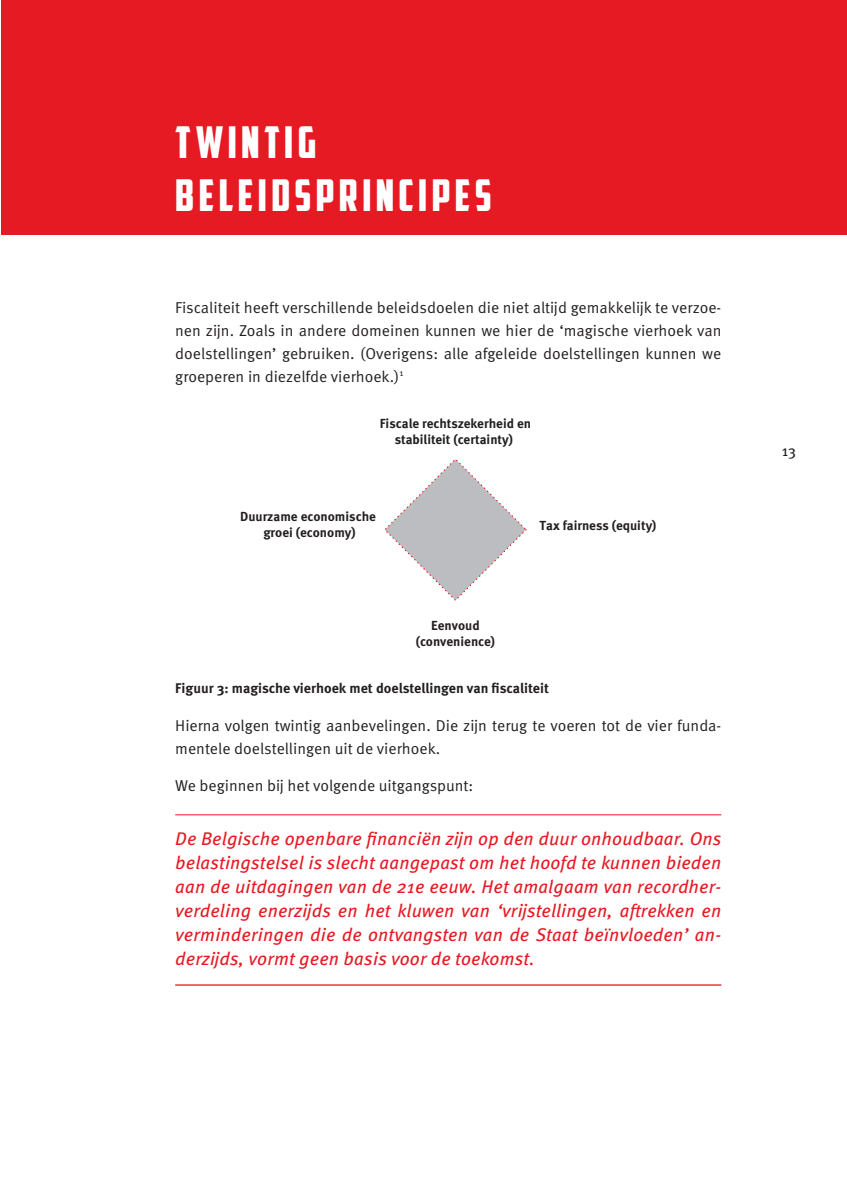
<style>
.page{position:relative;width:847px;height:1194px;background:#fff}
.page>*{position:absolute;margin:0;border:0;box-sizing:border-box;transform-origin:0 0}
.t1{font:43.75px/52.5px "American Captain";letter-spacing:.1em;color:#fff}
.t2{font:italic 18.38px/23.8px "Meta Pro";letter-spacing:.01em;color:#e51a23;text-align:justify}
.t3{font:15.75px/22.9px "Meta Pro";color:#231f20;text-align:justify}
.t4{font:14.88px "Meta Pro";color:#231f20}
.t5{font:700 14px "Meta Pro";color:#231f20}
.t6{font:700 13.12px/15.8px "Meta Pro";color:#231f20;text-align:center}
</style>
<div class="page">
<div style="left:1px;top:0;width:845px;height:235px;background:#e51a23"></div>
<hr style="left:175px;top:814px;width:546px;height:1px;background:#e51a23">
<hr style="left:175px;top:984px;width:546px;height:1px;background:#e51a23">
<svg style="left:385px;top:459px;width:142px;height:142px"></svg>
<h1 class="t1" style="left:175px;top:116px;width:318px">TWINTIG<br>BELEIDSPRINCIPES</h1>
<p class="t3" style="left:175px;top:297px;width:547px">Fiscaliteit heeft verschillende beleidsdoelen die niet altijd gemakkelijk te verzoe&shy;nen zijn. Zoals in andere domeinen kunnen we hier de ‘magische vierhoek van doelstellingen’ gebruiken. (Overigens: alle afgeleide doelstellingen kunnen we groeperen in diezelfde vierhoek.)<sup>1</sup></p>
<p class="t6" style="left:379px;top:416px;width:153px">Fiscale rechtszekerheid en stabiliteit (certainty)</p>
<p class="t6" style="left:240px;top:509px;width:137px">Duurzame economische groei (economy)</p>
<p class="t6" style="left:415px;top:618px;width:81px">Eenvoud (convenience)</p>
<p class="t6" style="left:539px;top:517px;width:118px">Tax fairness (equity)</p>
<p class="t5" style="left:175px;top:679px;width:375px">Figuur 3: magische vierhoek met doelstellingen van fiscaliteit</p>
<p class="t3" style="left:175px;top:714px;width:547px">H ierna volgen twintig aanbevelingen. Die zijn terug te voeren tot de vier funda&shy;mentele doelstellingen uit de vierhoek.</p>
<p class="t3" style="left:175px;top:775px;width:299px">We beginnen bij het volgende uitgangspunt:</p>
<p class="t2" style="left:175px;top:827px;width:547px">De Belgische openbare financiën zijn op den duur onhoudbaar. Ons belastingstelsel is slecht aangepast om het hoofd te kunnen bieden aan de uitdagingen van de 21e eeuw. Het amalgaam van recordher&shy;verdeling enerzijds en het kluwen van ‘vrijstellingen, aftrekken en verminderingen die de ontvangsten van de Staat beïnvloeden’ an&shy;derzijds, vormt geen basis voor de toekomst.</p>
<p class="t4" style="left:781px;top:441px;width:15px">13</p>
</div>
